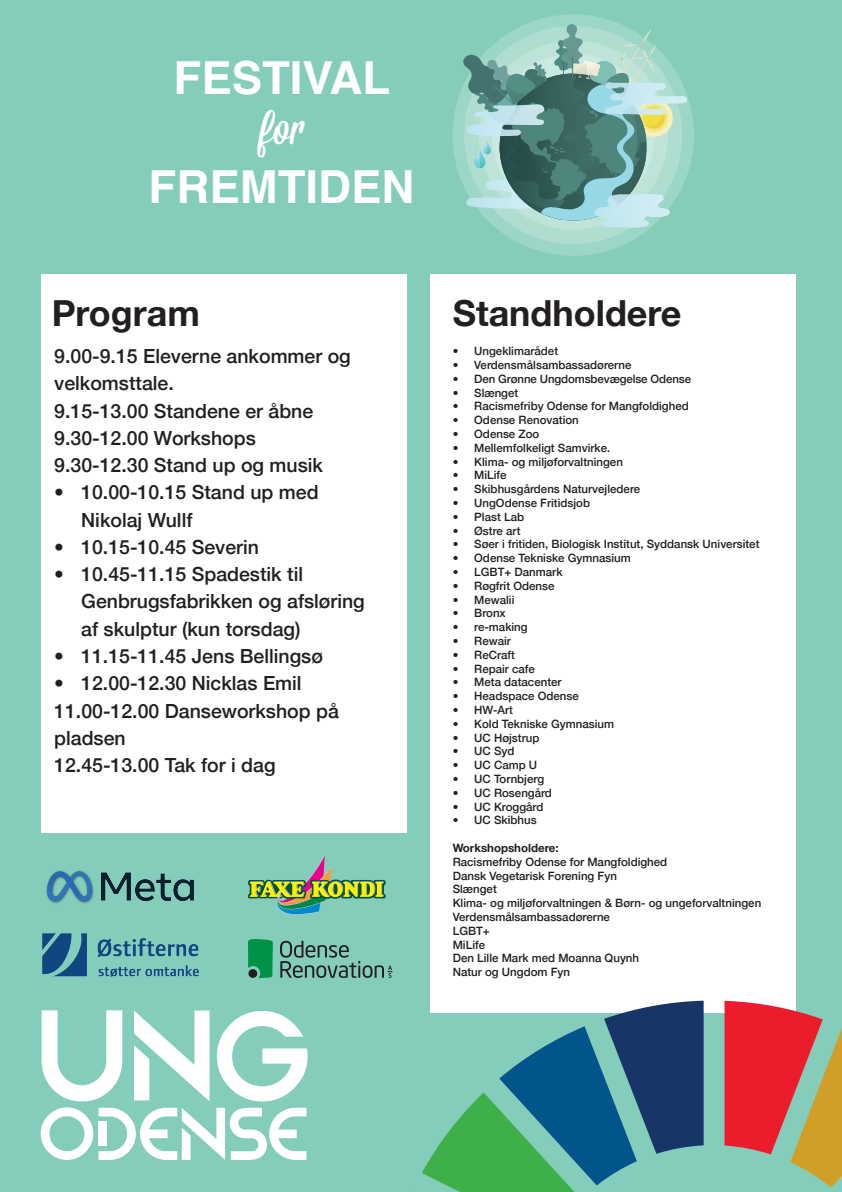
<style>
.page{position:relative;width:842px;height:1192px;background:#84cdba}
.page>*{position:absolute;margin:0;border:0;box-sizing:border-box;transform-origin:0 0}
.t1{font:700 45.55px "Helvetica";color:#fff}
.t2{font:45.55px "Mission Script";color:#fff}
.t3{font:700 35.9px "Helvetica Neue";color:#231f20}
.t4{font:500 19.5px/27.3px "Helvetica Neue";color:#231f20}
.t5{font:500 11.5px/13.8px "Helvetica Neue";color:#231f20}
.t6{font:700 11.5px "Helvetica Neue";color:#231f20}
</style>
<div class="page">
<div style="left:41px;top:274px;width:366px;height:559px;background:#fff"></div>
<div style="left:430px;top:274px;width:365px;height:739px;background:#fff"></div>
<div style="left:452px;top:14px;width:242px;height:242px;background:#9cd6c6;border-radius:50%"></div>
<div style="left:464px;top:26px;width:218px;height:218px;background:#afded1;border-radius:50%"></div>
<svg style="left:463px;top:24px;width:224px;height:204px"></svg>
<svg style="left:724px;top:1001px;width:118px;height:187px"></svg>
<svg style="left:412px;top:1001px;width:292px;height:191px"></svg>
<svg style="left:41px;top:1107px;width:52px;height:53px"></svg>
<svg style="left:42px;top:1010px;width:80px;height:91px"></svg>
<svg style="left:217px;top:1011px;width:91px;height:90px"></svg>
<svg style="left:134px;top:1011px;width:76px;height:90px"></svg>
<svg style="left:99px;top:1108px;width:207px;height:52px"></svg>
<div style="left:99px;top:1122px;width:8px;height:24px;background:#fff"></div>
<img style="left:46px;top:870px;width:148px;height:34px">
<img style="left:42px;top:934px;width:156px;height:42px">
<svg style="left:248px;top:855px;width:138px;height:60px"></svg>
<svg style="left:280px;top:941px;width:112px;height:37px"></svg>
<svg style="left:248px;top:939px;width:25px;height:39px"></svg>
<div style="left:248px;top:969px;width:9px;height:9px;background:#231f20;border-radius:50%"></div>
<h1 class="t1" style="left:173px;top:50px;width:218px">FESTIVAL</h1>
<h1 class="t2" style="left:260px;top:101px;width:45px">for</h1>
<h1 class="t1" style="left:149px;top:160px;width:267px">FREMTIDEN</h1>
<h2 class="t3" style="left:52px;top:285px;width:150px">Program</h2>
<h2 class="t3" style="left:453px;top:285px;width:230px">Standholdere</h2>
<h3 class="t4" style="left:54px;top:341px;width:298px">9.00-9.15 Eleverne ankommer og velkomsttale.<br>9.15-13.00 Standene er åbne<br>9.30-12.00 Workshops<br>9.30-12.30 Stand up og musik</h3>
<h3 class="t4" style="left:81px;top:477px;width:239px;text-indent:-27px">• 10.00-10.15 Stand up med<br>Nikolaj Wullf</h3>
<h3 class="t4" style="left:54px;top:532px;width:206px">• 10.15-10.45 Severin</h3>
<h3 class="t4" style="left:81px;top:559px;width:285px;text-indent:-27px">• 10.45-11.15 Spadestik til<br>Genbrugsfabrikken og afsløring af skulptur (kun torsdag)</h3>
<h3 class="t4" style="left:54px;top:641px;width:270px">• 11.15-11.45 Jens Bellingsø</h3>
<h3 class="t4" style="left:54px;top:668px;width:286px">• 12.00-12.30 Nicklas Emil<br>11.00-12.00 Danseworkshop på pladsen<br>12.45-13.00 Tak for i dag</h3>
<p class="t5" style="left:453px;top:343px;width:107px">• Ungeklimarådet</p>
<p class="t5" style="left:453px;top:357px;width:180px">• Verdensmålsambassadørerne</p>
<p class="t5" style="left:453px;top:371px;width:240px">• Den Grønne Ungdomsbevægelse Odense</p>
<p class="t5" style="left:453px;top:385px;width:67px">• Slænget</p>
<p class="t5" style="left:453px;top:398px;width:238px">• Racismefriby Odense for Mangfoldighed</p>
<p class="t5" style="left:453px;top:412px;width:128px">• Odense Renovation</p>
<p class="t5" style="left:453px;top:426px;width:88px">• Odense Zoo</p>
<p class="t5" style="left:453px;top:440px;width:159px">• Mellemfolkeligt Samvirke.</p>
<p class="t5" style="left:453px;top:454px;width:172px">• Klima- og miljøforvaltningen</p>
<p class="t5" style="left:453px;top:467px;width:55px">• MiLife</p>
<p class="t5" style="left:453px;top:481px;width:189px">• Skibhusgårdens Naturvejledere</p>
<p class="t5" style="left:453px;top:495px;width:139px">• UngOdense Fritidsjob</p>
<p class="t5" style="left:453px;top:509px;width:73px">• Plast Lab</p>
<p class="t5" style="left:453px;top:523px;width:69px">• Østre art</p>
<p class="t5" style="left:453px;top:536px;width:308px">• Søer i fritiden, Biologisk Institut, Syddansk Universitet</p>
<p class="t5" style="left:453px;top:550px;width:180px">• Odense Tekniske Gymnasium</p>
<p class="t5" style="left:453px;top:564px;width:111px">• LGBT+ Danmark</p>
<p class="t5" style="left:453px;top:578px;width:103px">• Røgfrit Odense</p>
<p class="t5" style="left:453px;top:592px;width:63px">• Mewalii</p>
<p class="t5" style="left:453px;top:605px;width:55px">• Bronx</p>
<p class="t5" style="left:453px;top:619px;width:76px">• re-making</p>
<p class="t5" style="left:453px;top:633px;width:60px">• Rewair</p>
<p class="t5" style="left:453px;top:647px;width:64px">• ReCraft</p>
<p class="t5" style="left:453px;top:661px;width:84px">• Repair cafe</p>
<p class="t5" style="left:453px;top:674px;width:110px">• Meta datacenter</p>
<p class="t5" style="left:453px;top:688px;width:128px">• Headspace Odense</p>
<p class="t5" style="left:453px;top:702px;width:62px">• HW-Art</p>
<p class="t5" style="left:453px;top:716px;width:163px">• Kold Tekniske Gymnasium</p>
<p class="t5" style="left:453px;top:730px;width:88px">• UC Højstrup</p>
<p class="t5" style="left:453px;top:743px;width:63px">• UC Syd</p>
<p class="t5" style="left:453px;top:757px;width:86px">• UC Camp U</p>
<p class="t5" style="left:453px;top:771px;width:93px">• UC Tornbjerg</p>
<p class="t5" style="left:453px;top:785px;width:101px">• UC Rosengård</p>
<p class="t5" style="left:453px;top:799px;width:92px">• UC Kroggård</p>
<p class="t5" style="left:453px;top:812px;width:85px">• UC Skibhus</p>
<p class="t6" style="left:453px;top:839px;width:108px">Workshopsholdere:</p>
<p class="t5" style="left:453px;top:854px;width:310px">Racismefriby Odense for Mangfoldighed<br>Dansk Vegetarisk Forening Fyn<br>Slænget<br>Klima- og miljøforvaltningen &amp; Børn- og ungeforvaltningen<br>Verdensmålsambassadørerne<br>LGBT+<br>MiLife<br>Den Lille Mark med Moanna Quynh<br>Natur og Ungdom Fyn</p>
</div>
